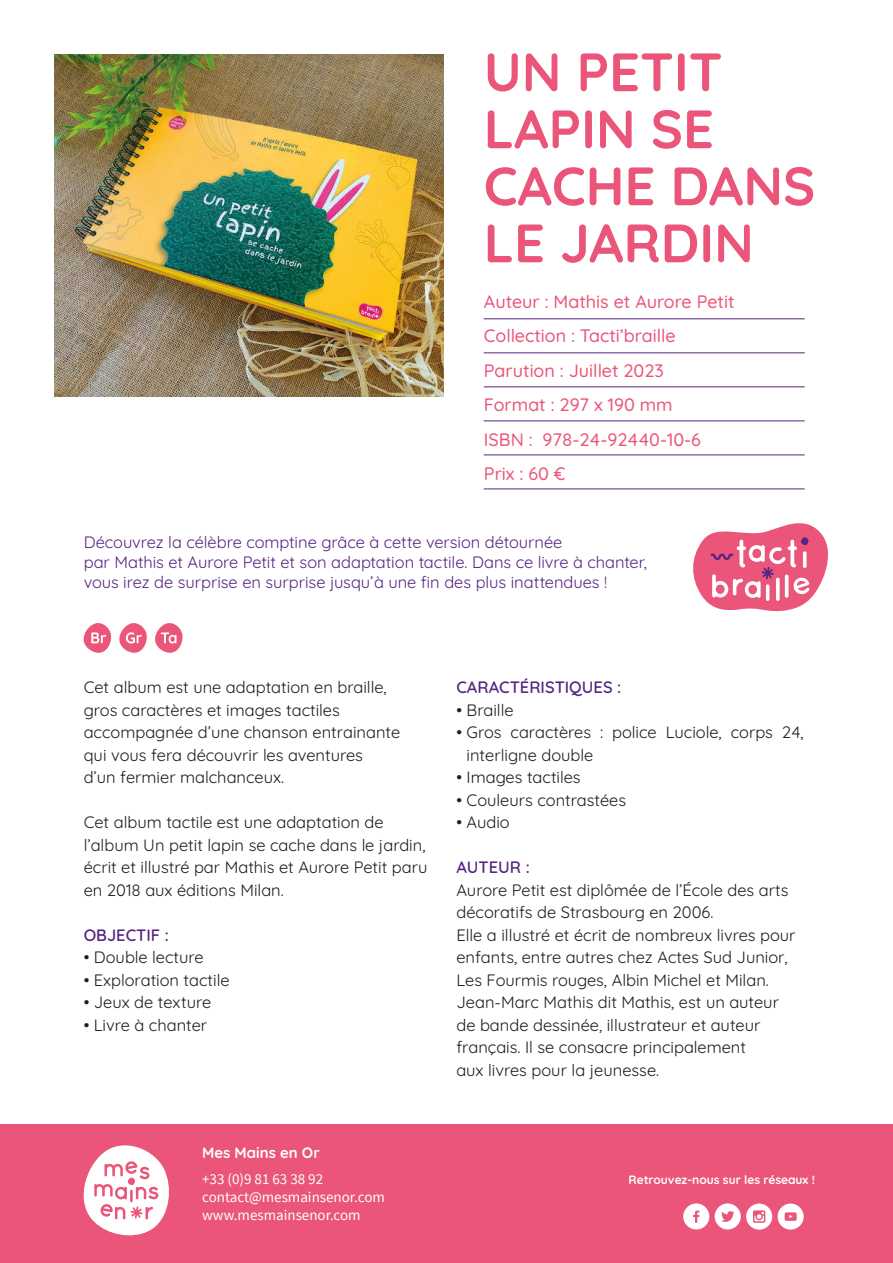
<style>
.page{position:relative;width:893px;height:1263px;background:#fff}
.page>*{position:absolute;margin:0;border:0;box-sizing:border-box;transform-origin:0 0}
.t1{font:700 54px/57px "Quicksand";color:#ea5579}
.t2{font:500 18px/34.5px "Quicksand";color:#ea5579}
.t3{font:16.5px/22.5px "Quicksand";color:#1d1d1b}
.t4{font:16.5px/19.8px "Quicksand";letter-spacing:-.005em;color:#572583}
.t5{font:600 16.5px "Quicksand";color:#572583}
.t6{font:15px/18px "Source Sans Pro";color:#fff}
.t7{font:700 15px "Quicksand";color:#fff}
.t8{font:700 12px "Quicksand";color:#fff}
</style>
<div class="page">
<hr style="left:484px;top:319px;width:321px;height:1px;background:#572583">
<hr style="left:484px;top:353px;width:321px;height:1px;background:#572583">
<hr style="left:484px;top:387px;width:321px;height:1px;background:#572583">
<hr style="left:484px;top:421px;width:321px;height:1px;background:#572583">
<hr style="left:484px;top:455px;width:321px;height:1px;background:#572583">
<hr style="left:484px;top:489px;width:321px;height:1px;background:#572583">
<svg style="left:83px;top:623px;width:29px;height:30px"></svg>
<svg style="left:119px;top:623px;width:64px;height:30px"></svg>
<div style="left:0;top:1125px;width:893px;height:138px;background:#ea5579"></div>
<svg style="left:778px;top:1203px;width:26px;height:27px"></svg>
<svg style="left:715px;top:1203px;width:57px;height:27px"></svg>
<svg style="left:683px;top:1203px;width:26px;height:27px"></svg>
<svg style="left:83px;top:1145px;width:86px;height:91px"></svg>
<svg style="left:693px;top:523px;width:135px;height:89px"></svg>
<img style="left:54px;top:54px;width:390px;height:342px">
<h1 class="t1" style="left:484px;top:44px;width:333px">UN PETIT<br>LAPIN SE<br>CACHE DANS<br>LE JARDIN</h1>
<p class="t2" style="left:484px;top:284px;width:252px">Auteur : Mathis et Aurore Petit<br>Collection : Tacti’braille<br>Parution : Juillet 2023<br>Format : 297 x 190 mm<br>ISBN : 978-24-92440-10-6<br>Prix : 60 €</p>
<p class="t4" style="left:84px;top:533px;width:565px">Découvrez la célèbre comptine grâce à cette version détournée<br>par Mathis et Aurore Petit et son adaptation tactile. Dans ce livre à chanter, vous irez de surprise en surprise jusqu’à une fin des plus inattendues !</p>
<p class="t3" style="left:84px;top:676px;width:318px">Cet album est une adaptation en braille, gros caractères et images tactiles accompagnée d’une chanson entrainante qui vous fera découvrir les aventures<br>d’un fermier malchanceux.</p>
<p class="t3" style="left:84px;top:811px;width:345px">Cet album tactile est une adaptation de l’album Un petit lapin se cache dans le jardin, écrit et illustré par Mathis et Aurore Petit paru en 2018 aux éditions Milan.</p>
<p class="t5" style="left:84px;top:926px;width:87px">OBJECTIF :</p>
<p class="t3" style="left:84px;top:947px;width:122px">• Double lecture</p>
<p class="t3" style="left:84px;top:969px;width:147px">• Exploration tactile</p>
<p class="t3" style="left:84px;top:992px;width:129px">• Jeux de texture</p>
<p class="t3" style="left:84px;top:1014px;width:125px">• Livre à chanter</p>
<p class="t7" style="left:202px;top:1144px;width:119px">Mes Mains en Or</p>
<p class="t6" style="left:202px;top:1171px;width:184px">+33 (0)9 81 63 38 92 contact@mesmainsenor.com www.mesmainsenor.com</p>
<p class="t5" style="left:456px;top:679px;width:166px">CARACTÉRISTIQUES :</p>
<p class="t3" style="left:456px;top:699px;width:59px">• Braille</p>
<p class="t3" style="left:467px;top:722px;width:339px;text-indent:-10px">• Gros caractères : police Luciole, corps 24, interligne double</p>
<p class="t3" style="left:456px;top:767px;width:126px">• Images tactiles</p>
<p class="t3" style="left:456px;top:789px;width:171px">• Couleurs contrastées</p>
<p class="t3" style="left:456px;top:812px;width:55px">• Audio</p>
<p class="t5" style="left:456px;top:859px;width:75px">AUTEUR :</p>
<p class="t3" style="left:456px;top:879px;width:341px">Aurore Petit est diplômée de l’École des arts décoratifs de Strasbourg en 2006.<br>Elle a illustré et écrit de nombreux livres pour enfants, entre autres chez Actes Sud Junior, Les Fourmis rouges, Albin Michel et Milan.<br>Jean-Marc Mathis dit Mathis, est un auteur de bande dessinée, illustrateur et auteur français. Il se consacre principalement<br>aux livres pour la jeunesse.</p>
<p class="t8" style="left:629px;top:1172px;width:188px">Retrouvez-nous sur les réseaux !</p>
</div>
